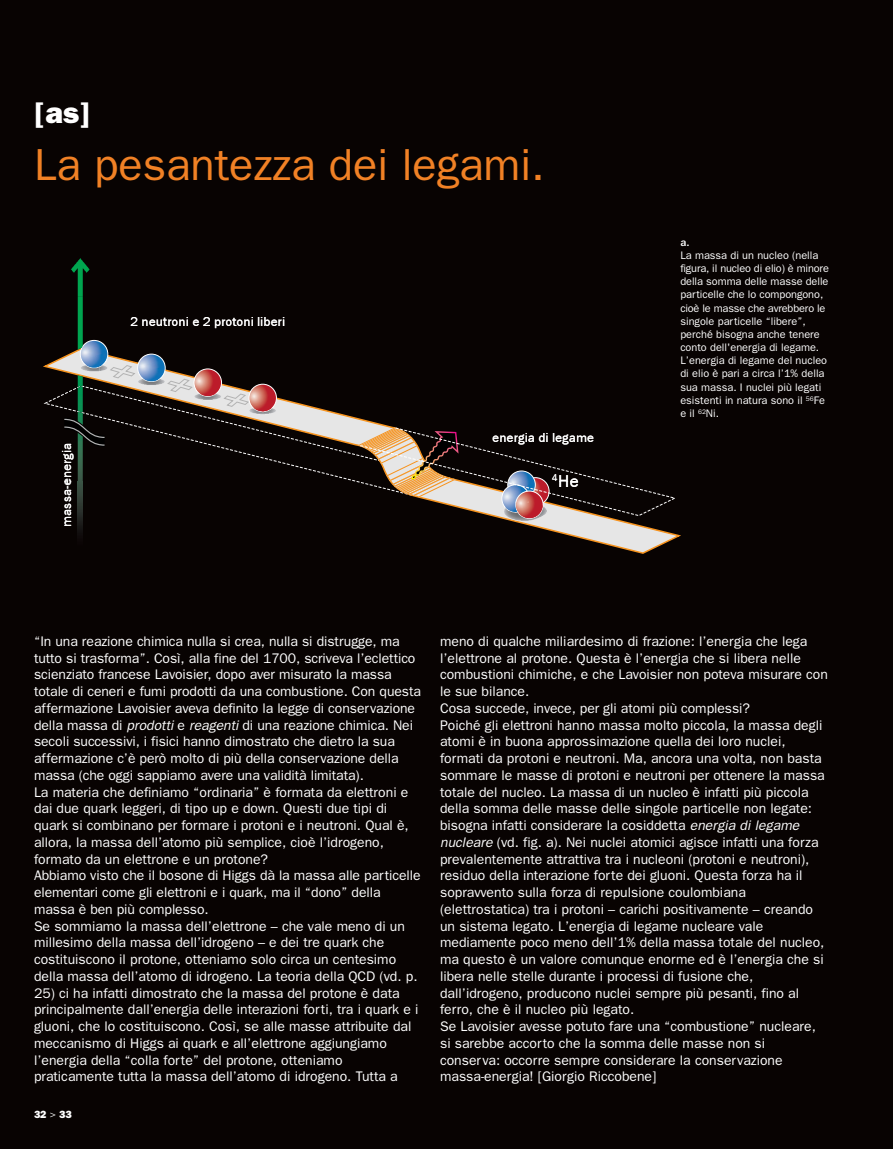
<style>
.page{position:relative;width:893px;height:1149px;background:#fff}
.page>*{position:absolute;margin:0;border:0;box-sizing:border-box;transform-origin:0 0}
.t1{font:45px "Franklin Gothic";color:#f18125}
.t2{font:800 30px "Franklin Gothic";color:#fff}
.t3{font:18px "Franklin Gothic Book+T42+ZZTYXX";color:#fff}
.t4{font:13.95px/16.8px "Franklin Gothic";color:#fff}
.t5{font:13.5px "Franklin Gothic Book+T42+ZZTYXX";color:#fff}
.t6{font:10.95px/13.2px "Franklin Gothic";color:#fff}
.t7{font:500 condensed 10.95px "Franklin Gothic";color:#fff;scale:1.2 1}
.t8{font:800 10.5px "Franklin Gothic";color:#fff}
.t9{font:10.5px "Franklin Gothic Book+T42+ZZTYXX";color:#fff}
.s1{font-style:italic}
.s2{font-weight:400}
</style>
<div class="page">
<div style="left:0;top:0;width:893px;height:1148px;background:#080302"></div>
<svg style="left:43px;top:347px;width:638px;height:207px"></svg>
<svg style="left:167px;top:378px;width:26px;height:14px"></svg>
<svg style="left:63px;top:417px;width:43px;height:30px"></svg>
<img style="left:80px;top:340px;width:28px;height:28px;border-radius:50%">
<div style="left:80px;top:340px;width:28px;height:28px;border:1px solid #fff;border-radius:50%"></div>
<img style="left:138px;top:354px;width:27px;height:27px;border-radius:50%">
<div style="left:137px;top:353px;width:29px;height:29px;border:1px solid #fff;border-radius:50%"></div>
<img style="left:194px;top:369px;width:28px;height:27px;border-radius:50%">
<div style="left:194px;top:368px;width:28px;height:29px;border:1px solid #fff;border-radius:50%"></div>
<img style="left:249px;top:384px;width:27px;height:27px;border-radius:50%">
<div style="left:249px;top:384px;width:28px;height:28px;border:1px solid #fff;border-radius:50%"></div>
<img style="left:71px;top:258px;width:19px;height:39px">
<img style="left:83px;top:365px;width:3px;height:7px">
<img style="left:78px;top:297px;width:5px;height:248px">
<svg style="left:143px;top:377px;width:16px;height:1px"></svg>
<img style="left:200px;top:392px;width:16px;height:1px">
<svg style="left:223px;top:393px;width:49px;height:15px"></svg>
<img style="left:254px;top:407px;width:17px;height:1px">
<svg style="left:86px;top:364px;width:49px;height:14px"></svg>
<img style="left:138px;top:378px;width:27px;height:7px">
<img style="left:194px;top:393px;width:28px;height:7px">
<img style="left:249px;top:408px;width:28px;height:6px">
<img style="left:503px;top:516px;width:44px;height:5px">
<svg style="left:358px;top:427px;width:319px;height:89px"></svg>
<h2 class="t2" style="left:34px;top:102px;width:58px">[as]</h2>
<h1 class="t1" style="left:34px;top:149px;width:512px">La pesantezza dei legami.</h1>
<p class="t5" style="left:62px;top:526px;width:85px;rotate:-90deg">massa-energia</p>
<p class="t5" style="left:130px;top:317px;width:156px">2 neutroni e 2 protoni liberi</p>
<p class="t5" style="left:492px;top:433px;width:103px">energia di legame</p>
<p class="t3" style="left:558px;top:475px;width:22px">He</p>
<p class="t9" style="left:552px;top:474px;width:8px">4</p>
<p class="t7" style="left:680px;top:238px;width:9px">a.</p>
<p class="t6" style="left:680px;top:249px;width:150px">La massa di un nucleo (nella figura, il nucleo di elio) è minore della somma delle masse delle particelle che lo compongono, cioè le masse che avrebbero le singole particelle “libere”, perché bisogna anche tenere conto dell'energia di legame.<br>L’energia di legame del nucleo di elio è pari a circa l’1% della sua massa. I nuclei più legati esistenti in natura sono il <sup>56</sup>Fe e il <sup>62</sup>Ni.</p>
<p class="t4" style="left:34px;top:633px;width:388px">“In una reazione chimica nulla si crea, nulla si distrugge, ma tutto si trasforma”. Così, alla fine del 1700, scriveva l’eclettico scienziato francese Lavoisier, dopo aver misurato la massa totale di ceneri e fumi prodotti da una combustione. Con questa affermazione Lavoisier aveva definito la legge di conservazione della massa di <span class="s1">prodotti</span> e <span class="s1">reagenti</span> di una reazione chimica. Nei secoli successivi, i fisici hanno dimostrato che dietro la sua affermazione c’è però molto di più della conservazione della massa (che oggi sappiamo avere una validità limitata).<br>La materia che definiamo “ordinaria” è formata da elettroni e dai due quark leggeri, di tipo up e down. Questi due tipi di quark si combinano per formare i protoni e i neutroni. Qual è, allora, la massa dell’atomo più semplice, cioè l’idrogeno, formato da un elettrone e un protone?<br>Abbiamo visto che il bosone di Higgs dà la massa alle particelle elementari come gli elettroni e i quark, ma il “dono” della massa è ben più complesso.<br>Se sommiamo la massa dell’elettrone – che vale meno di un millesimo della massa dell’idrogeno – e dei tre quark che costituiscono il protone, otteniamo solo circa un centesimo della massa dell’atomo di idrogeno. La teoria della QCD (vd. p.</p>
<p class="t4" style="left:34px;top:985px;width:386px">25) ci ha infatti dimostrato che la massa del protone è data principalmente dall’energia delle interazioni forti, tra i quark e i gluoni, che lo costituiscono. Così, se alle masse attribuite dal meccanismo di Higgs ai quark e all’elettrone aggiungiamo l’energia della “colla forte” del protone, otteniamo praticamente tutta la massa dell’atomo di idrogeno. Tutta a</p>
<p class="t8" style="left:34px;top:1110px;width:39px">32 <span class="s2">&gt;</span> 33</p>
<p class="t4" style="left:440px;top:633px;width:389px">meno di qualche miliardesimo di frazione: l’energia che lega l’elettrone al protone. Questa è l’energia che si libera nelle combustioni chimiche, e che Lavoisier non poteva misurare con le sue bilance.<br>Cosa succede, invece, per gli atomi più complessi?<br>Poiché gli elettroni hanno massa molto piccola, la massa degli atomi è in buona approssimazione quella dei loro nuclei, formati da protoni e neutroni. Ma, ancora una volta, non basta sommare le masse di protoni e neutroni per ottenere la massa totale del nucleo. La massa di un nucleo è infatti più piccola della somma delle masse delle singole particelle non legate: bisogna infatti considerare la cosiddetta <span class="s1">energia di legame nucleare</span> (vd. fig. a). Nei nuclei atomici agisce infatti una forza prevalentemente attrattiva tra i nucleoni (protoni e neutroni), residuo della interazione forte dei gluoni. Questa forza ha il sopravvento sulla forza di repulsione coulombiana (elettrostatica) tra i protoni – carichi positivamente – creando un sistema legato. L’energia di legame nucleare vale mediamente poco meno dell’1% della massa totale del nucleo, ma questo è un valore comunque enorme ed è l’energia che si libera nelle stelle durante i processi di fusione che, dall’idrogeno, producono nuclei sempre più pesanti, fino al ferro, che è il nucleo più legato.<br>Se Lavoisier avesse potuto fare una “combustione” nucleare, si sarebbe accorto che la somma delle masse non si conserva: occorre sempre considerare la conservazione massa-energia! [Giorgio Riccobene]</p>
</div>
